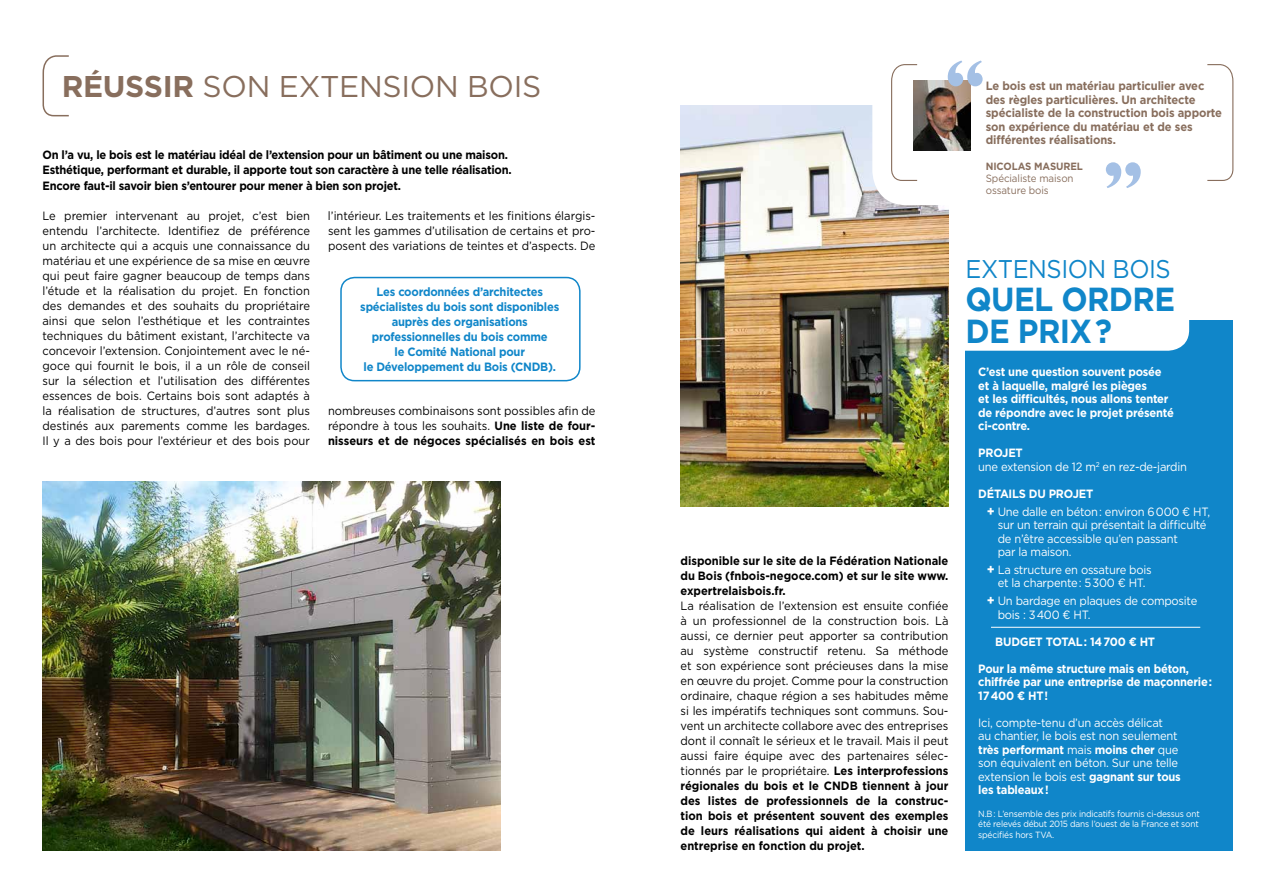
<style>
.page{position:relative;width:1276px;height:893px;background:#fff}
.page>*{position:absolute;margin:0;border:0;box-sizing:border-box;transform-origin:0 0}
.t1{font:800 78px "Pertus T";color:#a4c0e5}
.t2{font:700 33.3px/32.1px "Gotham";letter-spacing:-.02em;color:#1086c9;scale:.93 1}
.t3{font:30px "Gotham";letter-spacing:-.01em;color:#886e5d}
.t4{font:25.65px "Gotham";letter-spacing:-.02em;color:#1086c9;scale:.93 1}
.t5{font:12px/15px "Gotham";color:#000;text-align:justify;scale:.93 1}
.t6{font:12px/13.5px "Gotham";letter-spacing:-.02em;color:#fff;scale:.93 1}
.t7{font:700 12px/15px "Gotham";letter-spacing:-.02em;color:#000;scale:.93 1}
.t8{font:700 12px/13.5px "Gotham";letter-spacing:-.02em;color:#fff;scale:.93 1}
.t9{font:700 12px/13.5px "Gotham";letter-spacing:-.01em;color:#886e5d;scale:.93 1}
.t10{font:700 12px/15px "Gotham";letter-spacing:-.02em;color:#1086c9;text-align:center;scale:.93 1}
.t11{font:10.5px/12px "Gotham";letter-spacing:-.01em;color:#886e5d;scale:.93 1}
.t12{font:700 10.5px "Gotham";letter-spacing:-.01em;color:#886e5d;scale:.93 1}
.t13{font:9px/10.5px "Gotham";letter-spacing:-.02em;color:#fff;text-align:justify;scale:.93 1}
.s1{font-weight:700}
.s2{font-weight:700;font-size:13.5px}
</style>
<div class="page">
<img style="left:43px;top:482px;width:457px;height:368px">
<svg style="left:42px;top:55px;width:27px;height:62px"></svg>
<img style="left:680px;top:105px;width:268px;height:402px">
<div style="left:965px;top:320px;width:268px;height:530px;background:#1086c9"></div>
<div style="left:872px;top:6px;width:404px;height:199px;background:#fff;border-radius:34px"></div>
<img style="left:918px;top:81px;width:52px;height:70px">
<svg style="left:1207px;top:64px;width:27px;height:117px"></svg>
<svg style="left:891px;top:64px;width:27px;height:117px"></svg>
<div style="left:965px;top:320px;width:224px;height:31px;background:#fff"></div>
<div style="left:340px;top:277px;width:240px;height:104px;border:2px solid #1086c9;border-radius:14px"></div>
<hr style="left:991px;top:627px;width:209px;height:1px;background:#fff">
<h3 class="t3" style="left:62px;top:67px;width:481px"><span class="s1">RÉUSSIR</span> SON EXTENSION BOIS</h3>
<p class="t7" style="left:43px;top:148px;width:506px">On l’a vu, le bois est le matériau idéal de l’extension pour un bâtiment ou une maison.<br>Esthétique, performant et durable, il apporte tout son caractère à une telle réalisation.<br>Encore faut-il savoir bien s’entourer pour mener à bien son projet.</p>
<p class="t5" style="left:43px;top:207px;width:289px">Le premier intervenant au projet, c’est bien entendu l’architecte. Identifiez de préférence un architecte qui a acquis une connaissance du matériau et une expérience de sa mise en œuvre qui peut faire gagner beaucoup de temps dans l’étude et la réalisation du projet. En fonction des demandes et des souhaits du propriétaire ainsi que selon l’esthétique et les contraintes techniques du bâtiment existant, l’architecte va concevoir l’extension. Conjointement avec le né&shy;goce qui fournit le bois, il a un rôle de conseil sur la sélection et l’utilisation des différentes essences de bois. Certains bois sont adaptés à la réalisation de structures, d’autres sont plus destinés aux parements comme les bardages.<br>Il y a des bois pour l’extérieur et des bois pour</p>
<p class="t5" style="left:328px;top:207px;width:289px">l’intérieur. Les traitements et les finitions élargis&shy;sent les gammes d’utilisation de certains et pro&shy;posent des variations de teintes et d’aspects. De</p>
<p class="t10" style="left:360px;top:285px;width:215px">Les coordonnées d’architectes spécialistes du bois sont disponibles auprès des organisations professionnelles du bois comme<br>le Comité National pour<br>le Développement du Bois (CNDB).</p>
<p class="t5" style="left:328px;top:402px;width:289px">nombreuses combinaisons sont possibles afin de répondre à tous les souhaits. <span class="s1">Une liste de four&shy;nisseurs et de négoces spécialisés en bois est</span></p>
<h1 class="t1" style="left:944px;top:40px;width:43px">“</h1>
<p class="t9" style="left:985px;top:79px;width:256px">Le bois est un matériau particulier avec des règles particulières. Un architecte spécialiste de la construction bois apporte son expérience du matériau et de ses différentes réalisations.</p>
<p class="t12" style="left:985px;top:159px;width:106px">NICOLAS MASUREL</p>
<p class="t11" style="left:985px;top:172px;width:96px">Spécialiste maison ossature bois</p>
<h1 class="t1" style="left:1102px;top:141px;width:43px">”</h1>
<h3 class="t4" style="left:965px;top:253px;width:222px">EXTENSION BOIS</h3>
<p class="t7" style="left:680px;top:554px;width:290px;text-align:justify">disponible sur le site de la Fédération Nationale du Bois (fnbois-negoce.com) et sur le site www. expertrelaisbois.fr.</p>
<p class="t5" style="left:680px;top:598px;width:290px">La réalisation de l’extension est ensuite confiée à un professionnel de la construction bois. Là aussi, ce dernier peut apporter sa contribution au système constructif retenu. Sa méthode et son expérience sont précieuses dans la mise en œuvre du projet. Comme pour la construction ordinaire, chaque région a ses habitudes même si les impératifs techniques sont communs. Sou&shy;vent un architecte collabore avec des entreprises dont il connaît le sérieux et le travail. Mais il peut aussi faire équipe avec des partenaires sélec&shy;tionnés par le propriétaire. <span class="s1">Les interprofessions régionales du bois et le CNDB tiennent à jour des listes de professionnels de la construc&shy;tion bois et présentent souvent des exemples de leurs réalisations qui aident à choisir une entreprise en fonction du projet.</span></p>
<h2 class="t2" style="left:965px;top:283px;width:227px">QUEL ORDRE<br>DE PRIX ?</h2>
<p class="t8" style="left:978px;top:365px;width:212px">C’est une question souvent posée et à laquelle, malgré les pièges<br>et les difficultés, nous allons tenter de répondre avec le projet présenté ci-contre.</p>
<p class="t6" style="left:978px;top:446px;width:226px"><span class="s1">PROJET<br></span>une extension de 12 m<sup>2</sup> en rez-de-jardin</p>
<p class="t6" style="left:986px;top:485px;width:242px;line-height:17.7px;text-indent:-9px"><span class="s1">DÉTAILS DU PROJET<br></span><span class="s2">+</span> Une dalle en béton : environ 6 000 € HT,</p>
<p class="t6" style="left:997px;top:518px;width:226px">sur un terrain qui présentait la difficulté de n’être accessible qu’en passant<br>par la maison.</p>
<p class="t6" style="left:986px;top:563px;width:179px;text-align:center"><span class="s2">+</span> La structure en ossature bois et la charpente : 5 300 € HT.</p>
<p class="t6" style="left:997px;top:594px;width:216px;text-indent:-11px"><span class="s2">+</span> Un bardage en plaques de composite bois : 3 400 € HT.</p>
<p class="t8" style="left:995px;top:635px;width:173px">BUDGET TOTAL : 14 700 € HT</p>
<p class="t8" style="left:978px;top:662px;width:253px">Pour la même structure mais en béton, chiffrée par une entreprise de maçonnerie :<br>17 400 € HT !</p>
<p class="t6" style="left:978px;top:715px;width:219px">Ici, compte-tenu d’un accès délicat<br>au chantier, le bois est non seulement <span class="s1">très performant</span> mais <span class="s1">moins cher</span> que son équivalent en béton. Sur une telle extension le bois est <span class="s1">gagnant sur tous les tableaux !</span></p>
<p class="t13" style="left:978px;top:808px;width:240px">N.B : L’ensemble des prix indicatifs fournis ci-dessus ont été relevés début 2015 dans l’ouest de la France et sont spécifiés hors TVA.</p>
</div>
